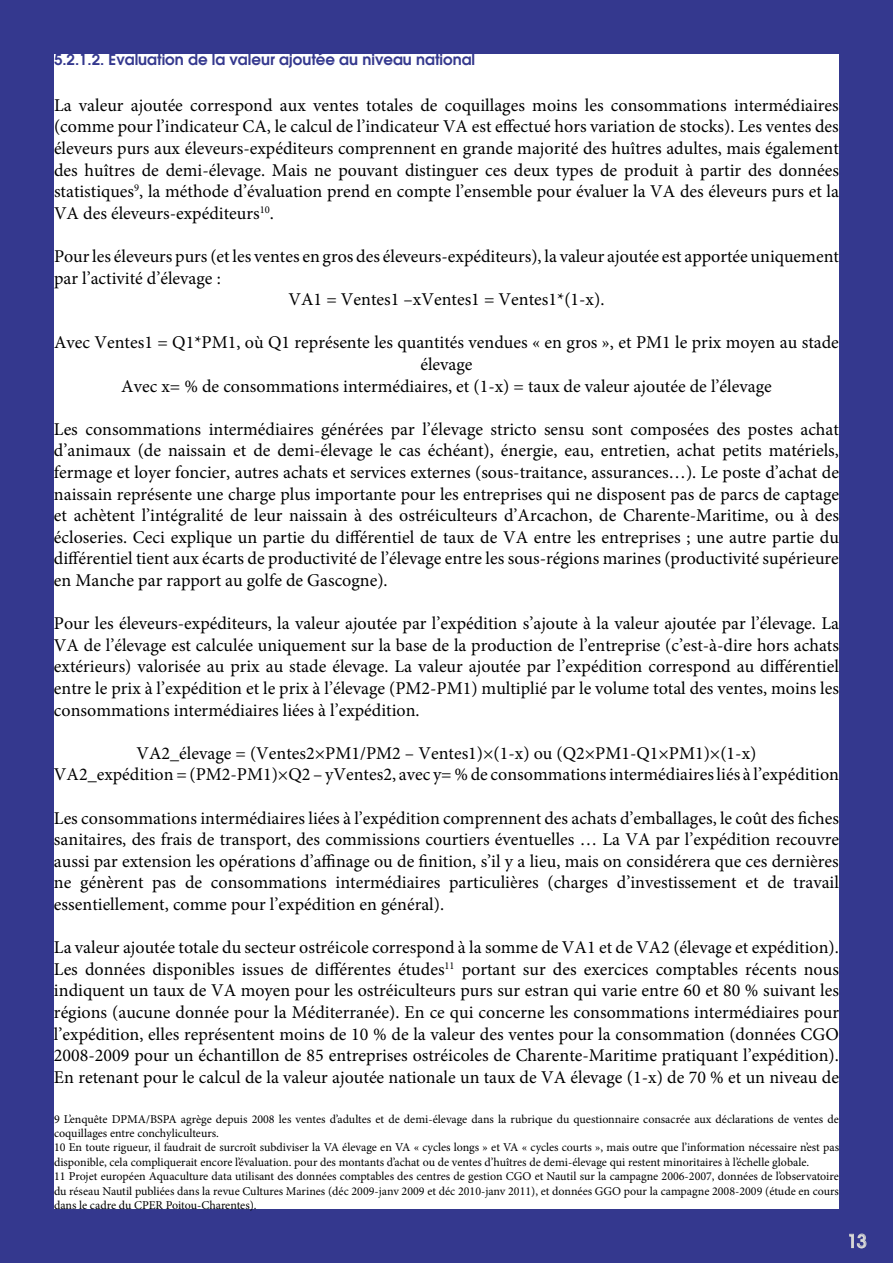
<style>
.page{position:relative;width:893px;height:1263px;background:#34388e}
.page>*{position:absolute;margin:0;border:0;box-sizing:border-box;transform-origin:0 0}
.t1{font:18px/21.6px "Minion Pro";color:#000;text-align:justify}
.t2{font:500 18px "Avant Garde LT";color:#dadada}
.t3{font:600 15px "Avant Garde LT";color:#34388e}
.t4{font:12px/14.4px "Minion Pro";color:#000}
</style>
<div class="page">
<div style="left:54px;top:54px;width:785px;height:1155px;background:#fff"></div>
<svg style="left:849px;top:1233px;width:18px;height:15px"></svg>
<p class="t3" style="left:54px;top:50px;width:423px">5.2.1.2. Évaluation de la valeur ajoutée au niveau national</p>
<p class="t1" style="left:54px;top:94px;width:786px">La valeur ajoutée correspond aux ventes totales de coquillages moins les consommations intermédiaires (comme pour l’indicateur CA, le calcul de l’indicateur VA est effectué hors variation de stocks). Les ventes des éleveurs purs aux éleveurs-expéditeurs comprennent en grande majorité des huîtres adultes, mais également des huîtres de demi-élevage. Mais ne pouvant distinguer ces deux types de produit à partir des données statistiques<sup>9</sup>, la méthode d’évaluation prend en compte l’ensemble pour évaluer la VA des éleveurs purs et la VA des éleveurs-expéditeurs<sup>10</sup>.</p>
<p class="t1" style="left:54px;top:245px;width:786px">Pour les éleveurs purs (et les ventes en gros des éleveurs-expéditeurs), la valeur ajoutée est apportée uniquement</p>
<p class="t1" style="left:54px;top:267px;width:168px">par l’activité d’élevage :</p>
<p class="t1" style="left:289px;top:289px;width:317px">VA1 = Ventes1 –xVentes1 = Ventes1*(1-x).</p>
<p class="t1" style="left:54px;top:332px;width:786px;text-align:center">Avec Ventes1 = Q1*PM1, où Q1 représente les quantités vendues « en gros », et PM1 le prix moyen au stade élevage<br>Avec x= % de consommations intermédiaires, et (1-x) = taux de valeur ajoutée de l’élevage</p>
<p class="t1" style="left:54px;top:418px;width:787px">Les consommations intermédiaires générées par l’élevage stricto sensu sont composées des postes achat d’animaux (de naissain et de demi-élevage le cas échéant), énergie, eau, entretien, achat petits matériels, fermage et loyer foncier, autres achats et services externes (sous-traitance, assurances…). Le poste d’achat de naissain représente une charge plus importante pour les entreprises qui ne disposent pas de parcs de captage et achètent l’intégralité de leur naissain à des ostréiculteurs d’Arcachon, de Charente-Maritime, ou à des écloseries. Ceci explique un partie du différentiel de taux de VA entre les entreprises ; une autre partie du différentiel tient aux écarts de productivité de l’élevage entre les sous-régions marines (productivité supérieure en Manche par rapport au golfe de Gascogne).</p>
<p class="t1" style="left:54px;top:613px;width:787px">Pour les éleveurs-expéditeurs, la valeur ajoutée par l’expédition s’ajoute à la valeur ajoutée par l’élevage. La VA de l’élevage est calculée uniquement sur la base de la production de l’entreprise (c’est-à-dire hors achats extérieurs) valorisée au prix au stade élevage. La valeur ajoutée par l’expédition correspond au différentiel entre le prix à l’expédition et le prix à l’élevage (PM2-PM1) multiplié par le volume total des ventes, moins les consommations intermédiaires liées à l’expédition.</p>
<p class="t1" style="left:54px;top:742px;width:786px;text-align:center">VA2_élevage = (Ventes2×PM1/PM2 – Ventes1)×(1-x) ou (Q2×PM1-Q1×PM1)×(1-x)<br>VA2_expédition = (PM2-PM1)×Q2 – yVentes2, avec y= % de consommations intermédiaires liés à l’expédition</p>
<p class="t1" style="left:54px;top:807px;width:786px">Les consommations intermédiaires liées à l’expédition comprennent des achats d’emballages, le coût des fiches sanitaires, des frais de transport, des commissions courtiers éventuelles … La VA par l’expédition recouvre aussi par extension les opérations d’affinage ou de finition, s’il y a lieu, mais on considérera que ces dernières ne génèrent pas de consommations intermédiaires particulières (charges d’investissement et de travail essentiellement, comme pour l’expédition en général).</p>
<p class="t1" style="left:54px;top:937px;width:786px">La valeur ajoutée totale du secteur ostréicole correspond à la somme de VA1 et de VA2 (élevage et expédition).<br>Les données disponibles issues de différentes études<sup>11</sup> portant sur des exercices comptables récents nous indiquent un taux de VA moyen pour les ostréiculteurs purs sur estran qui varie entre 60 et 80 % suivant les régions (aucune donnée pour la Méditerranée). En ce qui concerne les consommations intermédiaires pour l’expédition, elles représentent moins de 10 % de la valeur des ventes pour la consommation (données CGO 2008-2009 pour un échantillon de 85 entreprises ostréicoles de Charente-Maritime pratiquant l’expédition).<br>En retenant pour le calcul de la valeur ajoutée nationale un taux de VA élevage (1-x) de 70 % et un niveau de</p>
<p class="t4" style="left:54px;top:1111px;width:787px">9 L’enquête DPMA/BSPA agrège depuis 2008 les ventes d’adultes et de demi-élevage dans la rubrique du questionnaire consacrée aux déclarations de ventes de coquillages entre conchyliculteurs.<br>10 En toute rigueur, il faudrait de surcroît subdiviser la VA élevage en VA « cycles longs » et VA « cycles courts », mais outre que l’information nécessaire n’est pas disponible, cela compliquerait encore l’évaluation. pour des montants d’achat ou de ventes d’huîtres de demi-élevage qui restent minoritaires à l’échelle globale.<br>11 Projet européen Aquaculture data utilisant des données comptables des centres de gestion CGO et Nautil sur la campagne 2006-2007, données de l’observatoire du réseau Nautil publiées dans la revue Cultures Marines (déc 2009-janv 2009 et déc 2010-janv 2011), et données GGO pour la campagne 2008-2009 (étude en cours dans le cadre du CPER Poitou-Charentes).</p>
<p class="t2" style="left:847px;top:1230px;width:21px">13</p>
</div>
